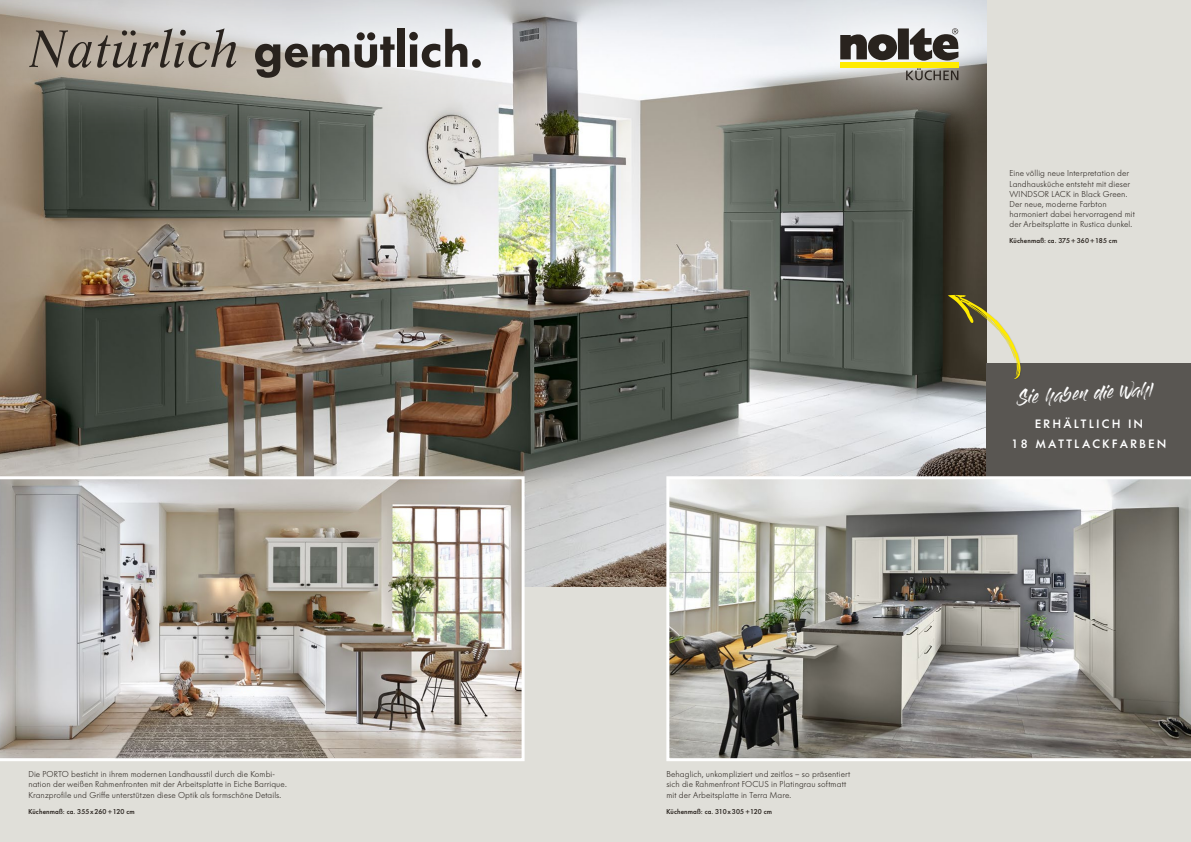
<style>
.page{position:relative;width:1191px;height:842px;background:#e0dfd9}
.page>*{position:absolute;margin:0;border:0;box-sizing:border-box;transform-origin:0 0}
.t1{font:600 51px "Futura BQ";color:#29231e}
.t2{font:14px "Gloss And Bloom Alternates";color:#fff}
.t3{font:500 12px/20.8px "Futura BQ";letter-spacing:.21em;color:#fff;text-align:center}
.t4{font:300 8.5px/10.2px "Futura BQ";letter-spacing:.01em;color:#29231e}
.t5{font:500 7px "Futura BQ";letter-spacing:.02em;color:#29231e}
.s1{font-family:"Life LT Std";font-weight:400;font-style:italic}
</style>
<div class="page">
<img style="left:0;top:0;width:986px;height:587px">
<img style="left:0;top:476px;width:524px;height:285px">
<svg style="left:0;top:0;width:544px;height:142px"></svg>
<div style="left:986px;top:363px;width:205px;height:114px;background:#595652"></div>
<svg style="left:666px;top:476px;width:525px;height:285px;background:#9d9c96"></svg>
<div style="left:769px;top:0;width:217px;height:152px;background:#fff;opacity:.7"></div>
<svg style="left:906px;top:68px;width:52px;height:12px"></svg>
<div style="left:840px;top:62px;width:118px;height:6px;background:#ffeb00"></div>
<div style="left:898px;top:28px;width:11px;height:31px;background:#29231e"></div>
<svg style="left:909px;top:28px;width:49px;height:33px;background:#7c7977"></svg>
<svg style="left:840px;top:34px;width:57px;height:27px;background:#625e5b"></svg>
<div style="left:948px;top:295px;width:73px;height:85px;background:#29231e;opacity:.2"></div>
<svg style="left:948px;top:295px;width:72px;height:84px"></svg>
<h1 class="t1" style="left:28px;top:16px;width:456px"><span class="s1">Natürlich</span> gemütlich.</h1>
<p class="t4" style="left:28px;top:769px;width:260px">Die PORTO besticht in ihrem modernen Landhausstil durch die Kombi&shy;nation der weißen Rahmenfronten mit der Arbeitsplatte in Eiche Barrique.<br>Kranzprofile und Griffe unterstützen diese Optik als formschöne Details.</p>
<p class="t5" style="left:28px;top:807px;width:108px">Küchenmaß: ca. 355x260+120 cm</p>
<p class="t4" style="left:666px;top:769px;width:185px">Behaglich, unkompliziert und zeitlos – so präsentiert sich die Rahmenfront FOCUS in Platingrau softmatt mit der Arbeitsplatte in Terra Mare.</p>
<p class="t5" style="left:666px;top:807px;width:107px">Küchenmaß: ca. 310x305+120 cm</p>
<p class="t4" style="left:1009px;top:168px;width:127px">Eine völlig neue Interpretation der Landhausküche entsteht mit dieser WINDSOR LACK in Black Green.<br>Der neue, moderne Farbton harmoniert dabei hervorragend mit der Arbeitsplatte in Rustica dunkel.</p>
<p class="t5" style="left:1009px;top:236px;width:109px">Küchenmaß: ca. 375+360+185 cm</p>
<h2 class="t2" style="left:1017px;top:391px;width:137px;rotate:-4deg">Sie haben die Wahl</h2>
<h3 class="t3" style="left:1011px;top:413px;width:156px">ERHÄLTLICH IN<br>18 MATTLACKFARBEN</h3>
</div>
